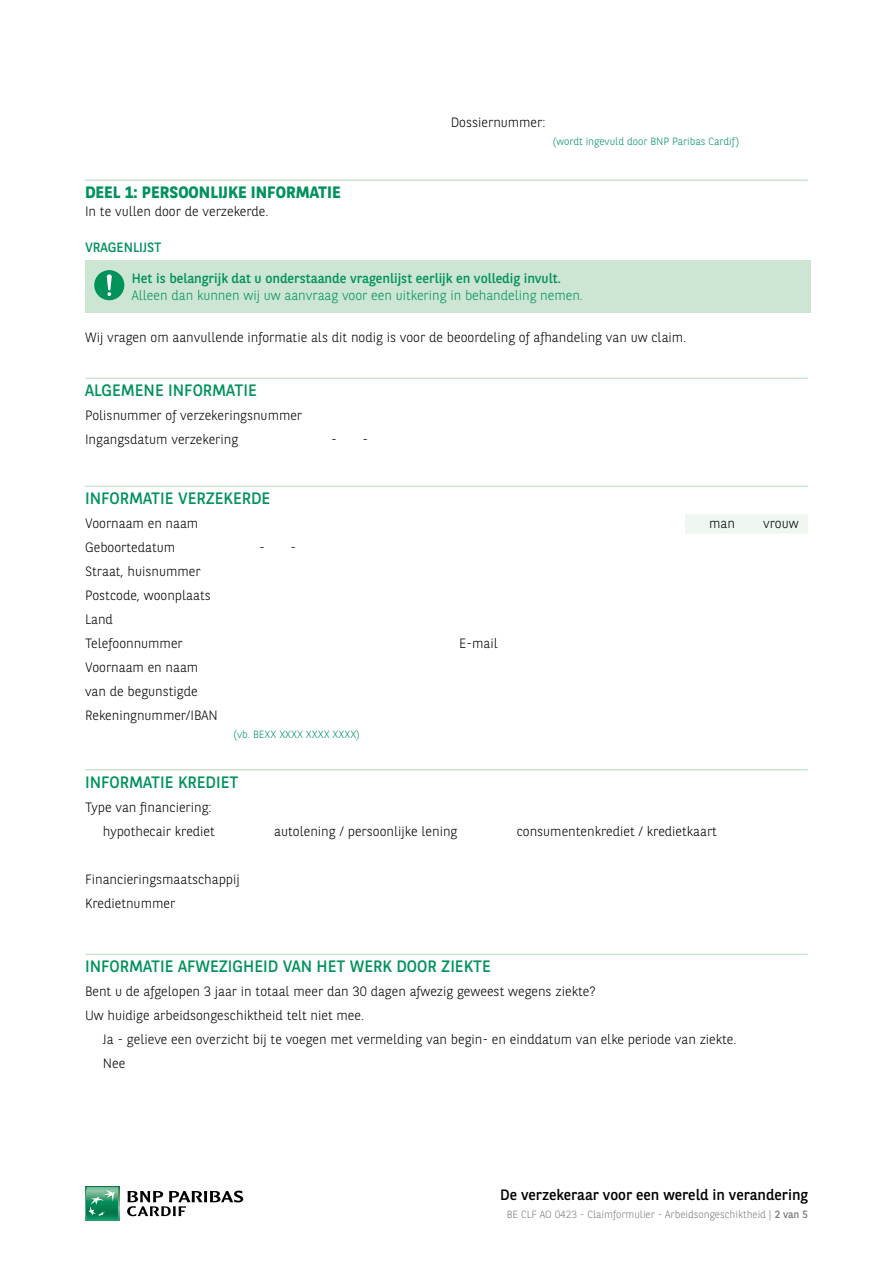
<style>
.page{position:relative;width:893px;height:1263px;background:#fff}
.page>*{position:absolute;margin:0;border:0;box-sizing:border-box;transform-origin:0 0}
.t1{font:16.5px "BNPP Sans";color:#00925b}
.t2{font:700 16.5px "BNPP Sans";color:#00925b}
.t3{font:15px "BNPP Sans";color:#000}
.t4{font:300 13.5px/24px "BNPP Sans";color:#000}
.t5{font:13.5px "BNPP Sans";color:#00925b}
.t6{font:300 13.5px "BNPP Sans";color:#00925b}
.t7{font:300 10.5px "BNPP Sans";color:#00925b}
.t8{font:300 10.5px "BNPP Sans";color:#7b7c7e}
.s1{font-weight:400}
</style>
<div class="page">
<svg style="left:85px;top:1186px;width:34px;height:34px"></svg>
<svg style="left:86px;top:1187px;width:32px;height:32px"></svg>
<svg style="left:127px;top:1190px;width:116px;height:26px"></svg>
<div style="left:685px;top:514px;width:123px;height:20px;background:#eff7f0"></div>
<hr style="left:85px;top:179px;width:723px;height:2px;background:#cde5d3">
<hr style="left:85px;top:377px;width:723px;height:2px;background:#cde5d3">
<hr style="left:85px;top:485px;width:723px;height:2px;background:#cde5d3">
<hr style="left:85px;top:769px;width:723px;height:1px;background:#cde5d3">
<hr style="left:85px;top:953px;width:723px;height:2px;background:#cde5d3">
<div style="left:85px;top:260px;width:725px;height:53px;background:#cde5d3"></div>
<svg style="left:94px;top:270px;width:30px;height:30px"></svg>
<p class="t4" style="left:451px;top:110px;width:96px">Dossiernummer:</p>
<p class="t7" style="left:553px;top:134px;width:188px">(wordt ingevuld door BNP Paribas Cardif)</p>
<p class="t2" style="left:85px;top:181px;width:257px">DEEL 1: PERSOONLIJKE INFORMATIE</p>
<p class="t4" style="left:85px;top:199px;width:185px">In te vullen door de verzekerde.</p>
<p class="t5" style="left:85px;top:238px;width:78px">VRAGENLIJST</p>
<p class="t5" style="left:132px;top:269px;width:430px">Het is belangrijk dat u onderstaande vragenlijst eerlijk en volledig invult.</p>
<p class="t6" style="left:132px;top:286px;width:453px">Alleen dan kunnen wij uw aanvraag voor een uitkering in behandeling nemen.</p>
<p class="t4" style="left:85px;top:325px;width:603px">Wij vragen om aanvullende informatie als dit nodig is voor de beoordeling of afhandeling van uw claim.</p>
<p class="t1" style="left:85px;top:379px;width:173px">ALGEMENE INFORMATIE</p>
<p class="t4" style="left:85px;top:403px;width:219px">Polisnummer of verzekeringsnummer<br>Ingangsdatum verzekering</p>
<p class="t4" style="left:331px;top:427px;width:39px">- -</p>
<p class="t1" style="left:85px;top:487px;width:187px">INFORMATIE VERZEKERDE</p>
<p class="t4" style="left:85px;top:511px;width:115px">Voornaam en naam</p>
<p class="t4" style="left:709px;top:511px;width:27px">man</p>
<p class="t4" style="left:763px;top:511px;width:37px">vrouw</p>
<p class="t4" style="left:85px;top:535px;width:92px">Geboortedatum</p>
<p class="t4" style="left:259px;top:535px;width:39px">- -</p>
<p class="t4" style="left:85px;top:559px;width:127px">Straat, huisnummer<br>Postcode, woonplaats<br>Land<br>Telefoonnummer</p>
<p class="t4" style="left:459px;top:631px;width:40px">E-mail</p>
<p class="t4" style="left:85px;top:655px;width:134px">Voornaam en naam van de begunstigde<br>Rekeningnummer/IBAN</p>
<p class="t7" style="left:234px;top:727px;width:128px">(vb. BEXX XXXX XXXX XXXX)</p>
<p class="t1" style="left:85px;top:770px;width:155px">INFORMATIE KREDIET</p>
<p class="t4" style="left:85px;top:794px;width:131px;text-align:right">Type van financiering: hypothecair krediet</p>
<p class="t4" style="left:274px;top:818px;width:185px">autolening / persoonlijke lening</p>
<p class="t4" style="left:517px;top:818px;width:202px">consumentenkrediet / kredietkaart</p>
<p class="t4" style="left:85px;top:866px;width:156px">Financieringsmaatschappij<br>Kredietnummer</p>
<p class="t1" style="left:85px;top:955px;width:407px">INFORMATIE AFWEZIGHEID VAN HET WERK DOOR ZIEKTE</p>
<p class="t4" style="left:85px;top:979px;width:512px">Bent u de afgelopen 3 jaar in totaal meer dan 30 dagen afwezig geweest wegens ziekte?<br>Uw huidige arbeidsongeschiktheid telt niet mee.</p>
<p class="t4" style="left:103px;top:1027px;width:635px">Ja - gelieve een overzicht bij te voegen met vermelding van begin- en einddatum van elke periode van ziekte.<br>Nee</p>
<p class="t3" style="left:500px;top:1185px;width:309px">De verzekeraar voor een wereld in verandering</p>
<p class="t8" style="left:507px;top:1207px;width:303px">BE CLF AO 0423 - Claimformulier - Arbeidsongeschiktheid | <span class="s1">2 van 5</span></p>
</div>
